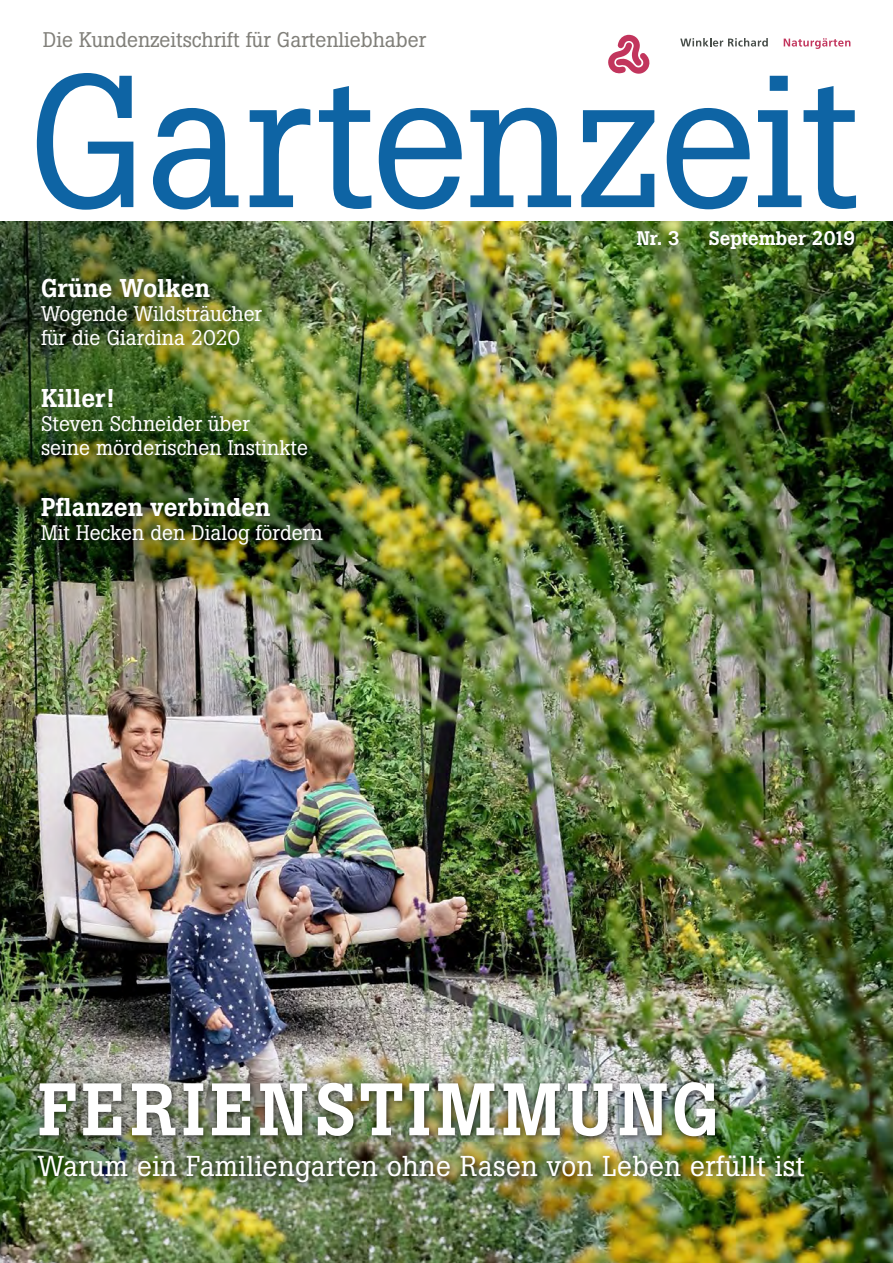
<style>
.page{position:relative;width:893px;height:1263px;background:#fff}
.page>*{position:absolute;margin:0;border:0;box-sizing:border-box;transform-origin:0 0}
.t1{font:186px "Boton";letter-spacing:-.015em;color:#0e64a4}
.t2{font:500 73.5px "Boton";letter-spacing:.075em;color:#fff}
.t3{font:28.5px "Boton";letter-spacing:.015em;color:#fff}
.t4{font:500 25.5px "Boton";color:#fff}
.t5{font:21px/24px "Boton";color:#fff}
.t6{font:21px "Boton";color:#81807a}
.t7{font:500 19.5px "Boton";color:#fff}
</style>
<div class="page">
<img style="left:0;top:222px;width:893px;height:1041px">
<svg style="left:680px;top:38px;width:88px;height:9px"></svg>
<svg style="left:784px;top:38px;width:66px;height:11px"></svg>
<svg style="left:608px;top:35px;width:42px;height:39px"></svg>
<div style="left:33px;top:269px;width:298px;height:284px;background:#000;opacity:.2"></div>
<div style="left:29px;top:1073px;width:784px;height:119px;background:#000;opacity:.5"></div>
<p class="t6" style="left:43px;top:27px;width:385px">Die Kundenzeitschrift für Gartenliebhaber</p>
<h1 class="t1" style="left:28px;top:31px;width:832px">Gartenzeit</h1>
<p class="t4" style="left:41px;top:273px;width:170px">Grüne Wolken</p>
<p class="t5" style="left:41px;top:302px;width:222px">Wogende Wildsträucher für die Giardina 2020</p>
<p class="t4" style="left:41px;top:382px;width:75px">Killer!</p>
<p class="t5" style="left:41px;top:411px;width:268px">Steven Schneider über<br>seine mörderischen Instinkte</p>
<p class="t4" style="left:41px;top:492px;width:231px">Pflanzen verbinden</p>
<p class="t5" style="left:41px;top:521px;width:283px">Mit Hecken den Dialog fördern</p>
<p class="t7" style="left:637px;top:227px;width:45px">Nr. 3</p>
<p class="t7" style="left:708px;top:227px;width:148px">September 2019</p>
<h2 class="t2" style="left:38px;top:1066px;width:683px">FERIENSTIMMUNG</h2>
<h3 class="t3" style="left:38px;top:1149px;width:768px">Warum ein Familiengarten ohne Rasen von Leben erfüllt ist</h3>
</div>
